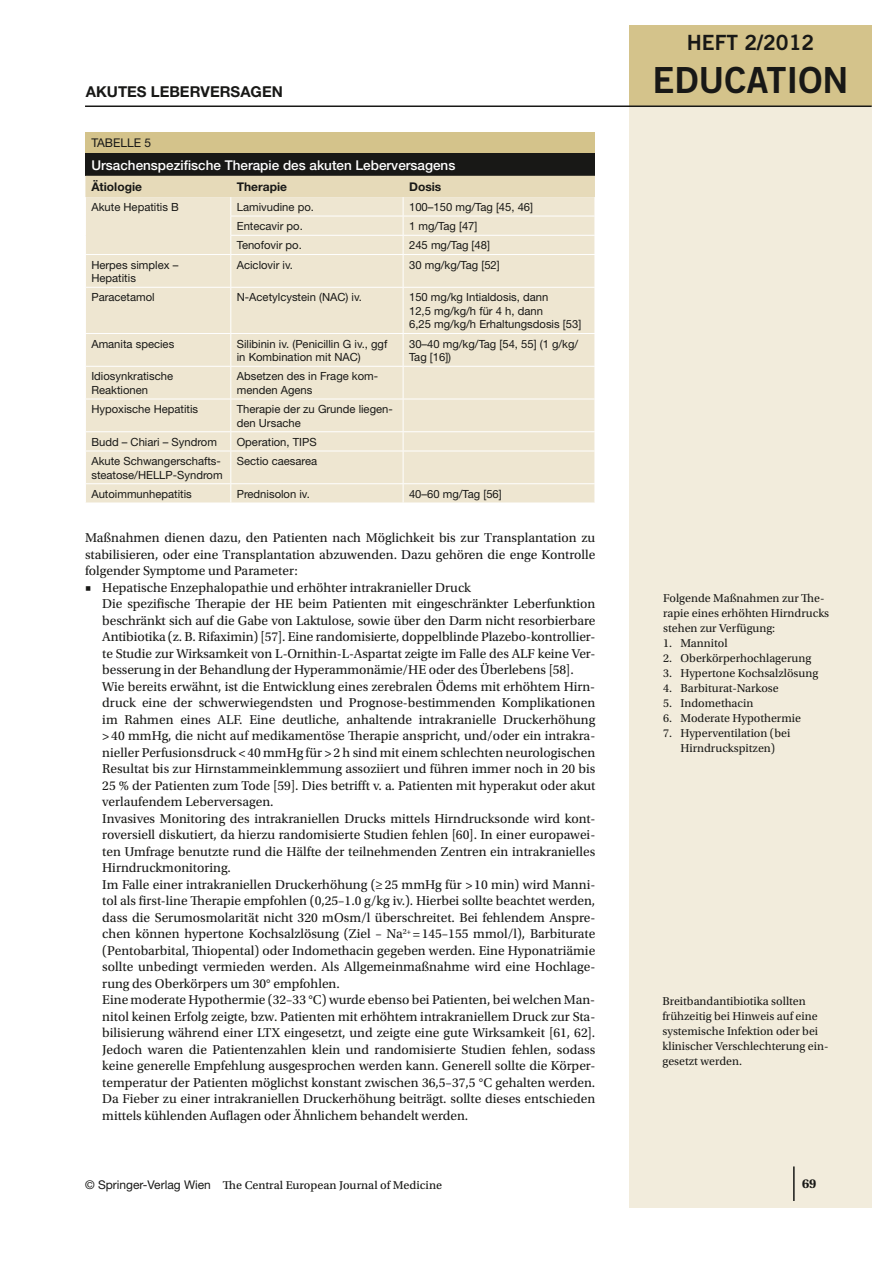
<style>
.page{position:relative;width:893px;height:1263px;background:#fff}
.page>*{position:absolute;margin:0;border:0;box-sizing:border-box;transform-origin:0 0}
.t1{font:36px "Trade Gothic LT Std Bd 2";color:#181816}
.t2{font:21px "Trade Gothic LT Std Bd 2";color:#181816}
.t3{font:700 15px "Helvetica Neue";color:#181816}
.t4{font:13.5px/16.5px "Utopia Std";color:#181816;text-align:justify}
.t5{font:500 13.5px "Helvetica Neue";color:#fff}
.t6{font:700 13.5px "Utopia Std";color:#181816}
.t7{font:12px/15px "Utopia Std";color:#181816}
.t8{font:12px "Utopia Std Capt";color:#181816}
.t9{font:700 12px "Helvetica Neue";color:#181816}
.t10{font:12px "Helvetica Neue";color:#181816}
.t11{font:11.25px/13.5px "Helvetica Neue";color:#181816}
.s1{font-family:"Helvetica Neue"}
</style>
<div class="page">
<div style="left:629px;top:106px;width:243px;height:1101px;background:#f2ecdc"></div>
<div style="left:629px;top:25px;width:243px;height:81px;background:#d4c38b"></div>
<hr style="left:85px;top:105px;width:787px;height:2px;background:#181816">
<hr style="left:793px;top:1166px;width:2px;height:35px;background:#181816">
<div style="left:85px;top:132px;width:510px;height:21px;background:#d4c38b"></div>
<div style="left:85px;top:153px;width:510px;height:23px;background:#181816"></div>
<div style="left:86px;top:255px;width:509px;height:248px;background:#eee6d1"></div>
<svg style="left:85px;top:176px;width:510px;height:78px;background:#ece3cb"></svg>
<hr style="left:230px;top:255px;width:1px;height:32px;background:#fff">
<hr style="left:403px;top:255px;width:1px;height:32px;background:#fff">
<hr style="left:85px;top:287px;width:146px;height:1px;background:#fff">
<hr style="left:231px;top:287px;width:172px;height:1px;background:#fff">
<hr style="left:230px;top:288px;width:1px;height:45px;background:#fff">
<hr style="left:403px;top:287px;width:192px;height:1px;background:#fff">
<hr style="left:403px;top:288px;width:1px;height:45px;background:#fff">
<hr style="left:85px;top:333px;width:146px;height:1px;background:#fff">
<hr style="left:231px;top:333px;width:172px;height:1px;background:#fff">
<hr style="left:230px;top:334px;width:1px;height:32px;background:#fff">
<hr style="left:403px;top:333px;width:192px;height:1px;background:#fff">
<hr style="left:403px;top:334px;width:1px;height:32px;background:#fff">
<hr style="left:85px;top:366px;width:146px;height:1px;background:#fff">
<hr style="left:231px;top:366px;width:172px;height:1px;background:#fff">
<hr style="left:230px;top:367px;width:1px;height:32px;background:#fff">
<hr style="left:403px;top:366px;width:192px;height:1px;background:#fff">
<hr style="left:403px;top:367px;width:1px;height:32px;background:#fff">
<hr style="left:85px;top:399px;width:146px;height:1px;background:#fff">
<hr style="left:231px;top:399px;width:172px;height:1px;background:#fff">
<hr style="left:230px;top:399px;width:1px;height:32px;background:#fff">
<hr style="left:403px;top:399px;width:192px;height:1px;background:#fff">
<hr style="left:403px;top:399px;width:1px;height:32px;background:#fff">
<hr style="left:85px;top:431px;width:146px;height:1px;background:#fff">
<hr style="left:231px;top:431px;width:172px;height:1px;background:#fff">
<svg style="left:230px;top:432px;width:1px;height:19px"></svg>
<hr style="left:403px;top:431px;width:192px;height:1px;background:#fff">
<svg style="left:403px;top:432px;width:1px;height:19px"></svg>
<hr style="left:85px;top:451px;width:146px;height:1px;background:#fff">
<hr style="left:231px;top:451px;width:172px;height:1px;background:#fff">
<hr style="left:230px;top:451px;width:1px;height:32px;background:#fff">
<hr style="left:403px;top:451px;width:192px;height:1px;background:#fff">
<hr style="left:403px;top:451px;width:1px;height:32px;background:#fff">
<hr style="left:85px;top:483px;width:146px;height:1px;background:#fff">
<hr style="left:231px;top:483px;width:172px;height:1px;background:#fff">
<svg style="left:230px;top:484px;width:1px;height:19px"></svg>
<hr style="left:403px;top:483px;width:192px;height:1px;background:#fff">
<svg style="left:403px;top:484px;width:1px;height:19px"></svg>
<p class="t3" style="left:86px;top:82px;width:199px">AKUTES LEBERVERSAGEN</p>
<p class="t10" style="left:91px;top:136px;width:61px">TABELLE 5</p>
<p class="t5" style="left:91px;top:157px;width:365px">Ursachenspezifische Therapie des akuten Leberversagens</p>
<p class="t9" style="left:91px;top:179px;width:52px">Ätiologie</p>
<p class="t9" style="left:237px;top:179px;width:52px">Therapie</p>
<p class="t9" style="left:409px;top:179px;width:34px">Dosis</p>
<p class="t11" style="left:91px;top:200px;width:89px">Akute Hepatitis B</p>
<p class="t11" style="left:237px;top:200px;width:79px">Lamivudine po.</p>
<p class="t11" style="left:409px;top:200px;width:126px">100–150 mg/Tag [45, 46]</p>
<p class="t11" style="left:237px;top:219px;width:68px">Entecavir po.</p>
<p class="t11" style="left:409px;top:219px;width:70px">1 mg/Tag [47]</p>
<p class="t11" style="left:237px;top:238px;width:67px">Tenofovir po.</p>
<p class="t11" style="left:409px;top:238px;width:82px">245 mg/Tag [48]</p>
<p class="t11" style="left:91px;top:258px;width:88px">Herpes simplex –<br>Hepatitis</p>
<p class="t11" style="left:237px;top:258px;width:58px">Aciclovir iv.</p>
<p class="t11" style="left:409px;top:258px;width:92px">30 mg/kg/Tag [52]</p>
<p class="t11" style="left:91px;top:290px;width:65px">Paracetamol</p>
<p class="t11" style="left:237px;top:290px;width:127px">N-Acetylcystein (NAC) iv.</p>
<p class="t11" style="left:409px;top:290px;width:174px">150 mg/kg Intialdosis, dann<br>12,5 mg/kg/h für 4 h, dann<br>6,25 mg/kg/h Erhaltungsdosis [53]</p>
<p class="t11" style="left:91px;top:337px;width:84px">Amanita species</p>
<p class="t11" style="left:237px;top:337px;width:152px">Silibinin iv. (Penicillin G iv., ggf in Kombination mit NAC)</p>
<p class="t11" style="left:409px;top:337px;width:171px">30–40 mg/kg/Tag [54, 55] (1 g/kg/<br>Tag [16])</p>
<p class="t11" style="left:91px;top:369px;width:83px">Idiosynkratische<br>Reaktionen</p>
<p class="t11" style="left:237px;top:369px;width:143px">Absetzen des in Frage kom&shy;menden Agens</p>
<p class="t11" style="left:91px;top:402px;width:108px">Hypoxische Hepatitis</p>
<p class="t11" style="left:237px;top:402px;width:158px">Therapie der zu Grunde liegen&shy;den Ursache</p>
<p class="t11" style="left:91px;top:435px;width:127px">Budd – Chiari – Syndrom</p>
<p class="t11" style="left:237px;top:435px;width:82px">Operation, TIPS</p>
<p class="t11" style="left:91px;top:454px;width:133px">Akute Schwangerschafts&shy;steatose/HELLP-Syndrom</p>
<p class="t11" style="left:237px;top:454px;width:82px">Sectio caesarea</p>
<p class="t11" style="left:91px;top:487px;width:102px">Autoimmunhepatitis</p>
<p class="t11" style="left:237px;top:487px;width:75px">Prednisolon iv.</p>
<p class="t11" style="left:409px;top:487px;width:94px">40–60 mg/Tag [56]</p>
<h2 class="t2" style="left:687px;top:30px;width:129px">HEFT 2/2012</h2>
<h1 class="t1" style="left:652px;top:58px;width:198px">EDUCATION</h1>
<p class="t4" style="left:85px;top:530px;width:512px">Maßnahmen dienen dazu, den Patienten nach Möglichkeit bis zur Transplantation zu stabilisieren, oder eine Transplantation abzuwenden. Dazu gehören die enge Kontrolle folgender Symptome und Parameter:</p>
<p class="t4" style="left:102px;top:579px;width:495px;text-align:left;text-indent:-17px">■ Hepatische Enzephalopathie und erhöhter intrakranieller Druck<br>Die spezifische Therapie der HE beim Patienten mit eingeschränkter Leberfunktion beschränkt sich auf die Gabe von Laktulose, sowie über den Darm nicht resorbierbare Antibiotika (z. B. Rifaximin) [57]. Eine randomisierte, doppelblinde Plazebo-kontrollier&shy;te Studie zur Wirksamkeit von L-Ornithin-L-Aspartat zeigte im Falle des ALF keine Ver&shy;besserung in der Behandlung der Hyperammonämie/HE oder des Überlebens [58].<br>Wie bereits erwähnt, ist die Entwicklung eines zerebralen Ödems mit erhöhtem Hirn&shy;druck eine der schwerwiegendsten und Prognose-bestimmenden Komplikationen im Rahmen eines ALF. Eine deutliche, anhaltende intrakranielle Druckerhöhung &gt;40 mmHg, die nicht auf medikamentöse Therapie anspricht, und/oder ein intrakra&shy;nieller Perfusionsdruck &lt;40 mmHg für &gt;2 h sind mit einem schlechten neurologischen Resultat bis zur Hirnstammeinklemmung assoziiert und führen immer noch in 20 bis 25 % der Patienten zum Tode [59]. Dies betrifft v. a. Patienten mit hyperakut oder akut verlaufendem Leberversagen.<br>Invasives Monitoring des intrakraniellen Drucks mittels Hirndrucksonde wird kont&shy;roversiell diskutiert, da hierzu randomisierte Studien fehlen [60]. In einer europawei&shy;ten Umfrage benutzte rund die Hälfte der teilnehmenden Zentren ein intrakranielles Hirndruckmonitoring.<br>Im Falle einer intrakraniellen Druckerhöhung (≥25 mmHg für &gt;10 min) wird Manni&shy;tol als first-line Therapie empfohlen (0,25–1.0 g/kg iv.). Hierbei sollte beachtet werden, dass die Serumosmolarität nicht 320 mOsm/l überschreitet. Bei fehlendem Anspre&shy;chen können hypertone Kochsalzlösung (Ziel – Na<sup>2+</sup> =145–155 mmol/l), Barbiturate (Pentobarbital, Thiopental) oder Indomethacin gegeben werden. Eine Hyponatriämie sollte unbedingt vermieden werden. Als Allgemeinmaßnahme wird eine Hochlage&shy;rung des Oberkörpers um 30° empfohlen.<br>Eine moderate Hypothermie (32–33 °C) wurde ebenso bei Patienten, bei welchen Man&shy;nitol keinen Erfolg zeigte, bzw. Patienten mit erhöhtem intrakraniellem Druck zur Sta&shy;bilisierung während einer LTX eingesetzt, und zeigte eine gute Wirksamkeit [61, 62].<br>Jedoch waren die Patientenzahlen klein und randomisierte Studien fehlen, sodass keine generelle Empfehlung ausgesprochen werden kann. Generell sollte die Körper&shy;temperatur der Patienten möglichst konstant zwischen 36,5–37,5 °C gehalten werden.<br>Da Fieber zu einer intrakraniellen Druckerhöhung beiträgt. sollte dieses entschieden mittels kühlenden Auflagen oder Ähnlichem behandelt werden.</p>
<p class="t7" style="left:663px;top:591px;width:167px">Folgende Maßnahmen zur The&shy;rapie eines erhöhten Hirndrucks stehen zur Verfügung:</p>
<p class="t7" style="left:663px;top:636px;width:66px">1. Mannitol</p>
<p class="t7" style="left:663px;top:651px;width:149px">2. Oberkörperhochlagerung</p>
<p class="t7" style="left:663px;top:666px;width:156px">3. Hypertone Kochsalzlösung</p>
<p class="t7" style="left:663px;top:681px;width:117px">4. Barbiturat-Narkose</p>
<p class="t7" style="left:663px;top:696px;width:92px">5. Indomethacin</p>
<p class="t7" style="left:663px;top:711px;width:139px">6. Moderate Hypothermie</p>
<p class="t7" style="left:663px;top:726px;width:129px;text-align:center">7. Hyperventilation (bei<br>Hirndruckspitzen)</p>
<p class="t7" style="left:662px;top:993px;width:168px">Breitbandantibiotika sollten frühzeitig bei Hinweis auf eine systemische Infektion oder bei klinischer Verschlechterung ein&shy;gesetzt werden.</p>
<p class="t8" style="left:85px;top:1178px;width:359px"><span class="s1">© Springer-Verlag Wien</span> The Central European Journal of Medicine</p>
<p class="t6" style="left:802px;top:1176px;width:16px">69</p>
</div>
